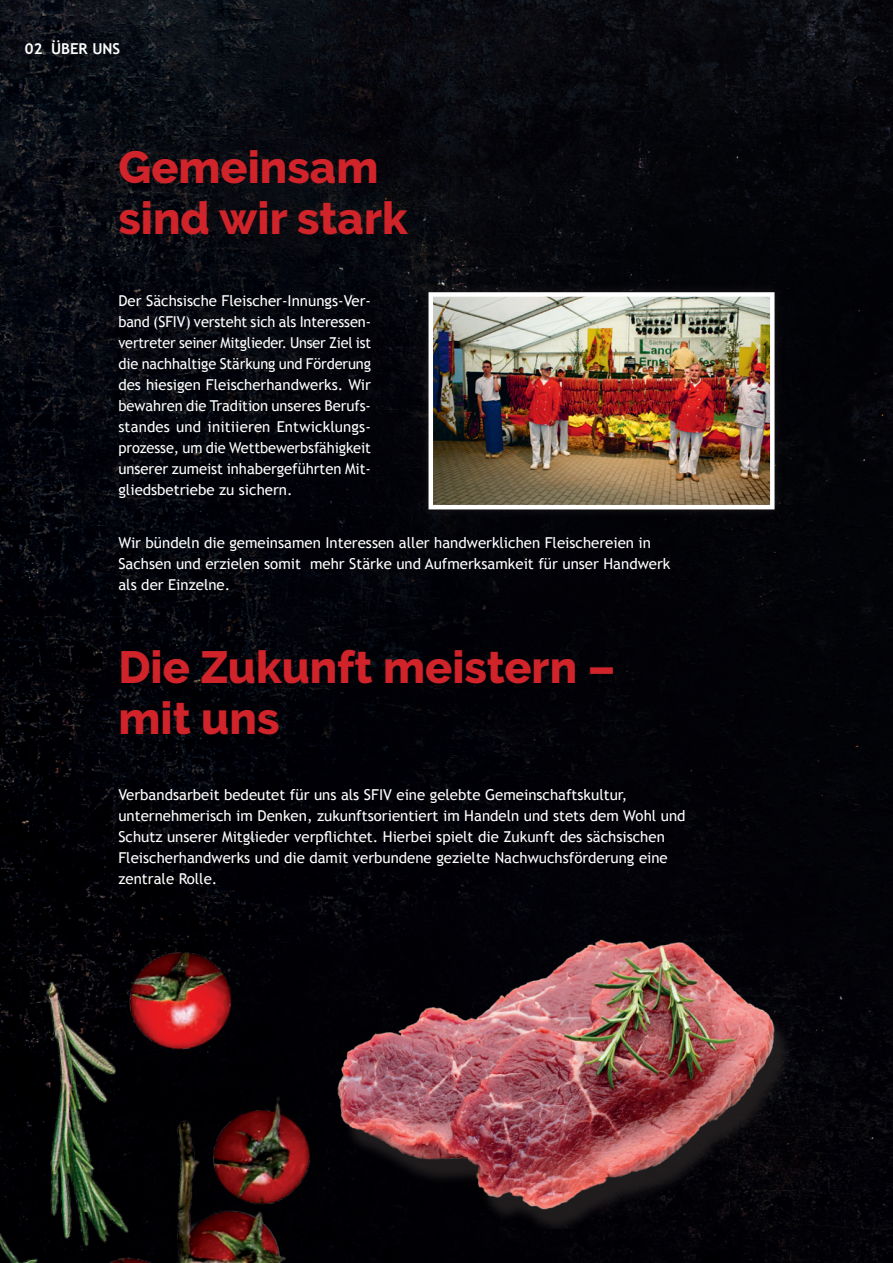
<style>
.page{position:relative;width:893px;height:1263px;background:#fff}
.page>*{position:absolute;margin:0;border:0;box-sizing:border-box;transform-origin:0 0}
.Head{font:800 45px/51px "Raleway";color:#d1232a}
.copy{font:15px/21px "Trebuchet MS";color:#fff}
.t1{font:700 15px "Trebuchet MS";color:#fff}
</style>
<div class="page">
<img style="left:0;top:0;width:893px;height:1263px">
<img style="left:345px;top:915px;width:447px;height:314px">
<img style="left:0;top:881px;width:345px;height:382px">
<div style="left:419px;top:283px;width:365px;height:236px;background:#231f20;opacity:.75"></div>
<img style="left:434px;top:297px;width:335px;height:207px">
<div style="left:429px;top:292px;width:345px;height:217px;border:4px solid #fff"></div>
<p class="t1" style="left:25px;top:39px;width:19px">02</p>
<p class="t1" style="left:51px;top:39px;width:71px">ÜBER UNS</p>
<p class="Head" style="left:118px;top:142px;width:261px">Gemeinsam</p>
<p class="Head" style="left:118px;top:193px;width:291px">sind wir stark</p>
<p class="copy" style="left:118px;top:290px;width:254px;text-align:justify">Der Sächsische Fleischer-Innungs-Ver&shy;band (SFIV) versteht sich als Interessen&shy;vertreter seiner Mitglieder. Unser Ziel ist die nachhaltige Stärkung und Förderung des hiesigen Fleischerhandwerks. Wir bewahren die Tradition unseres Berufs&shy;standes und initiieren Entwicklungs&shy;prozesse, um die Wettbewerbsfähigkeit unserer zumeist inhabergeführten Mit&shy;gliedsbetriebe zu sichern.</p>
<p class="copy" style="left:118px;top:532px;width:553px">Wir bündeln die gemeinsamen Interessen aller handwerklichen Fleischereien in<br>Sachsen und erzielen somit mehr Stärke und Aufmerksamkeit für unser Handwerk als der Einzelne.</p>
<p class="Head" style="left:118px;top:641px;width:498px">Die Zukunft meistern – mit uns</p>
<p class="copy" style="left:118px;top:784px;width:569px">Verbandsarbeit bedeutet für uns als SFIV eine gelebte Gemeinschaftskultur, unternehmerisch im Denken, zukunftsorientiert im Handeln und stets dem Wohl und Schutz unserer Mitglieder verpflichtet. Hierbei spielt die Zukunft des sächsischen Fleischerhandwerks und die damit verbundene gezielte Nachwuchsförderung eine zentrale Rolle.</p>
</div>
